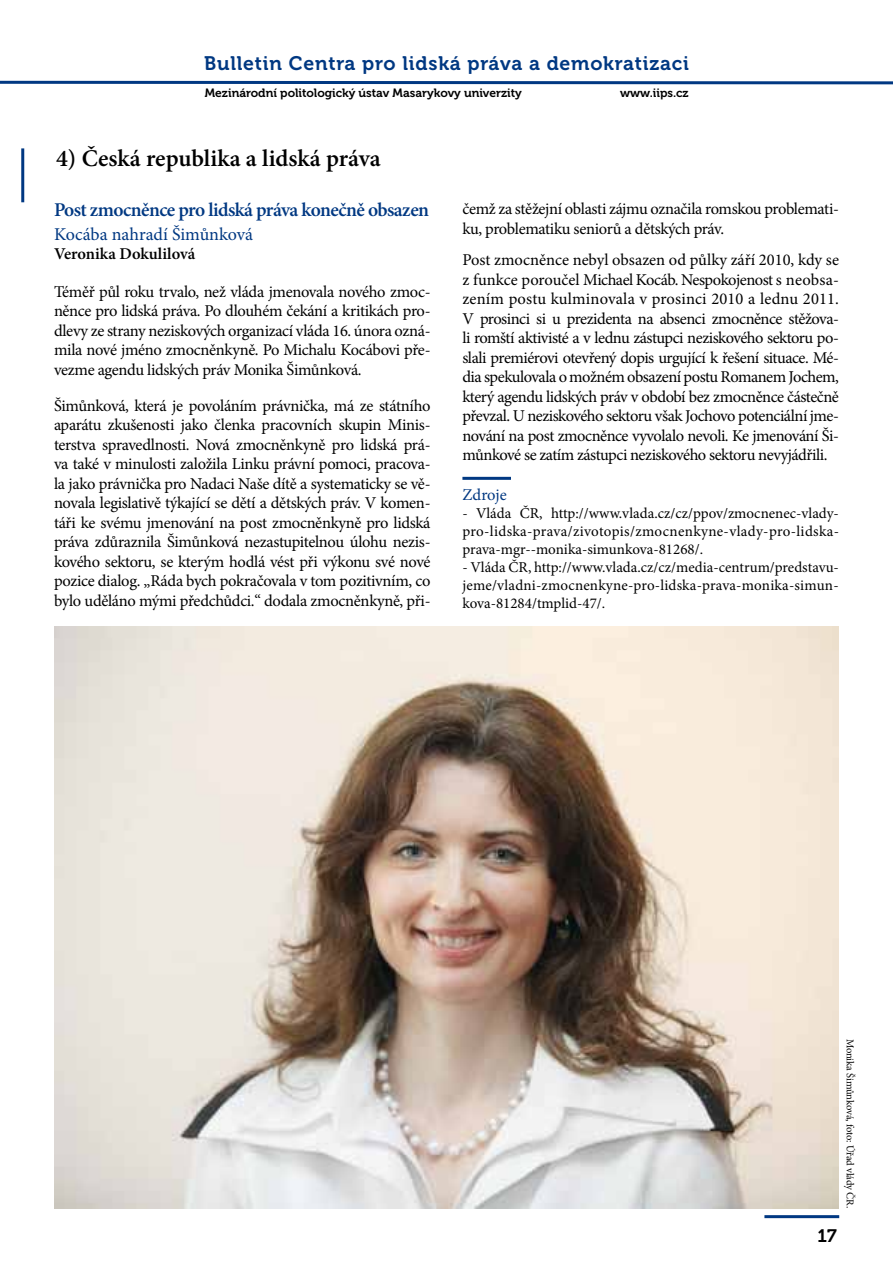
<style>
.page{position:relative;width:893px;height:1263px;background:#fff}
.page>*{position:absolute;margin:0;border:0;box-sizing:border-box;transform-origin:0 0}
.t1{font:600 24px "Minion Pro";color:#000}
.t2{font:19.5px "Museo 700";letter-spacing:.04em;color:#003882}
.t3{font:600 19.5px "Minion Pro";letter-spacing:-.03em;color:#003882}
.t4{font:18px "Minion Pro";color:#003882}
.t5{font:18px "Museo 700";color:#000}
.t6{font:16.5px/19.5px "Minion Pro";letter-spacing:-.025em;color:#000;text-align:justify}
.t7{font:600 16.5px "Minion Pro";color:#000}
.t8{font:16.5px "Minion Pro";color:#003882}
.t9{font:15px/18px "Minion Pro";letter-spacing:.01em;color:#000;text-align:justify}
.t10{font:12px "Museo 700";color:#000}
.t11{font:10.5px "Minion Pro";letter-spacing:-.01em;color:#000}
</style>
<div class="page">
<svg style="left:0;top:80px;width:893px;height:5px"></svg>
<hr style="left:764px;top:1215px;width:75px;height:3px;background:#003882">
<hr style="left:21px;top:148px;width:3px;height:54px;background:#003882">
<img style="left:54px;top:627px;width:785px;height:582px">
<hr style="left:462px;top:477px;width:49px;height:3px;background:#003882">
<p class="t2" style="left:204px;top:52px;width:486px">Bulletin Centra pro lidská práva a demokratizaci</p>
<p class="t10" style="left:205px;top:87px;width:318px">Mezinárodní politologický ústav Masarykovy univerzity</p>
<p class="t10" style="left:620px;top:87px;width:70px">www.iips.cz</p>
<h1 class="t1" style="left:56px;top:142px;width:326px">4) Česká republika a lidská práva</h1>
<p class="t3" style="left:54px;top:197px;width:377px">Post zmocněnce pro lidská práva konečně obsazen</p>
<p class="t4" style="left:54px;top:222px;width:201px">Kocába nahradí Šimůnková</p>
<p class="t7" style="left:54px;top:243px;width:143px">Veronika Dokulilová</p>
<p class="t6" style="left:54px;top:282px;width:378px">Téměř půl roku trvalo, než vláda jmenovala nového zmoc&shy;něnce pro lidská práva. Po dlouhém čekání a kritikách pro&shy;dlevy ze strany neziskových organizací vláda 16. února ozná&shy;mila nové jméno zmocněnkyně. Po Michalu Kocábovi pře&shy;vezme agendu lidských práv Monika Šimůnková.</p>
<p class="t6" style="left:54px;top:396px;width:378px">Šimůnková, která je povoláním právnička, má ze státního aparátu zkušenosti jako členka pracovních skupin Minis&shy;terstva spravedlnosti. Nová zmocněnkyně pro lidská prá&shy;va také v minulosti založila Linku právní pomoci, pracova&shy;la jako právnička pro Nadaci Naše dítě a systematicky se vě&shy;novala legislativě týkající se dětí a dětských práv. V komen&shy;táři ke svému jmenování na post zmocněnkyně pro lidská práva zdůraznila Šimůnková nezastupitelnou úlohu nezis&shy;kového sektoru, se kterým hodlá vést při výkonu své nové pozice dialog. „Ráda bych pokračovala v tom pozitivním, co bylo uděláno mými předchůdci.“ dodala zmocněnkyně, při-</p>
<p class="t6" style="left:462px;top:199px;width:378px">čemž za stěžejní oblasti zájmu označila romskou problemati&shy;ku, problematiku seniorů a dětských práv.</p>
<p class="t6" style="left:462px;top:250px;width:378px">Post zmocněnce nebyl obsazen od půlky září 2010, kdy se z funkce poroučel Michael Kocáb. Nespokojenost s neobsa&shy;zením postu kulminovala v prosinci 2010 a lednu 2011.<br>V prosinci si u prezidenta na absenci zmocněnce stěžova&shy;li romští aktivisté a v lednu zástupci neziskového sektoru po&shy;slali premiérovi otevřený dopis urgující k řešení situace. Mé&shy;dia spekulovala o možném obsazení postu Romanem Jochem, který agendu lidských práv v období bez zmocněnce částečně převzal. U neziskového sektoru však Jochovo potenciální jme&shy;nování na post zmocněnce vyvolalo nevoli. Ke jmenování Ši&shy;můnkové se zatím zástupci neziskového sektoru nevyjádřili.</p>
<p class="t8" style="left:462px;top:483px;width:46px">Zdroje</p>
<p class="t9" style="left:462px;top:504px;width:378px">- Vláda ČR, http://www.vlada.cz/cz/ppov/zmocnenec-vlady&shy;pro-lidska-prava/zivotopis/zmocnenkyne-vlady-pro-lidska&shy;prava-mgr--monika-simunkova-81268/.</p>
<p class="t9" style="left:462px;top:558px;width:378px">- Vláda ČR, http://www.vlada.cz/cz/media-centrum/predstavu&shy;jeme/vladni-zmocnenkyne-pro-lidska-prava-monika-simun&shy;kova-81284/tmplid-47/.</p>
<p class="t11" style="left:857px;top:1038px;width:171px;rotate:90deg">Monika Šimůnková, foto: Úřad vlády ČR.</p>
<p class="t5" style="left:818px;top:1226px;width:21px">17</p>
</div>
